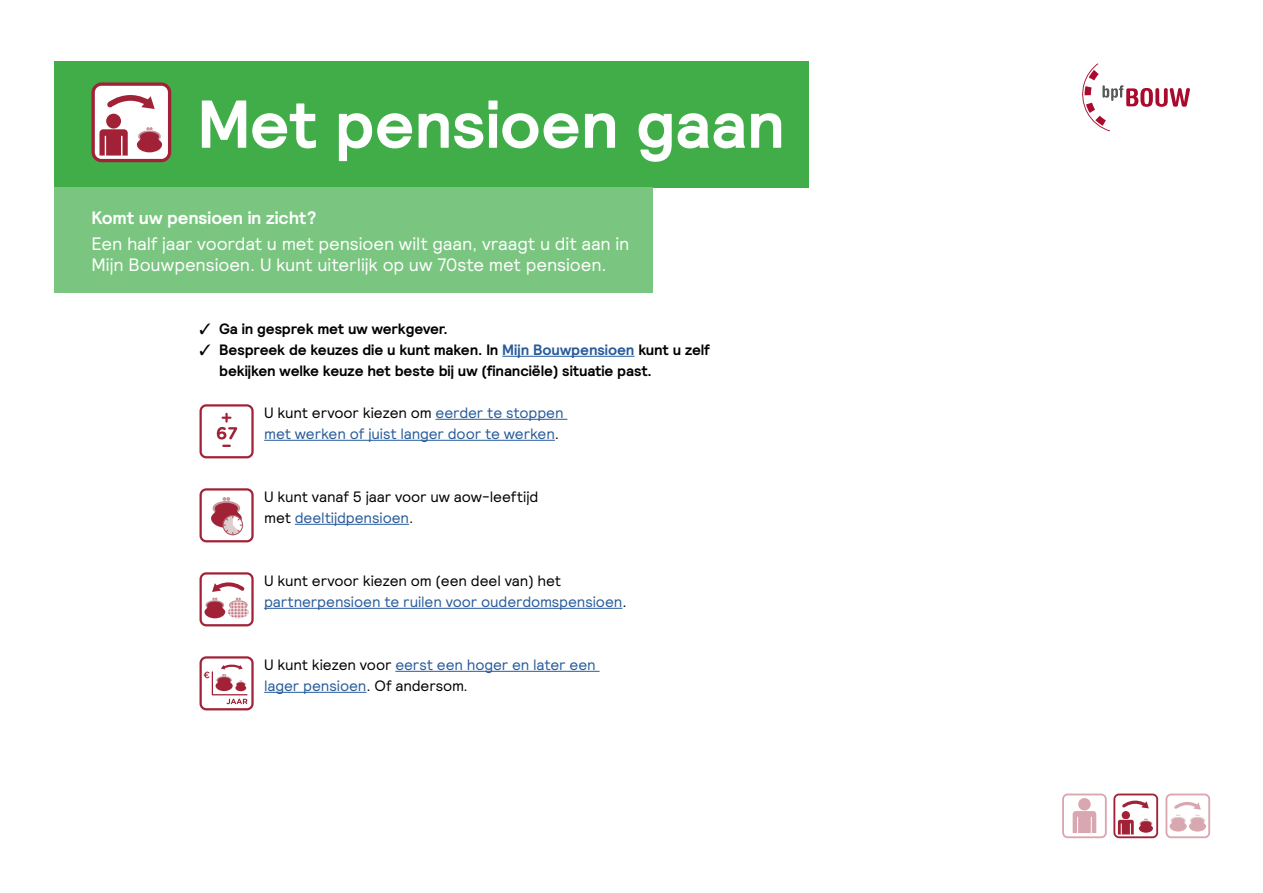
<style>
.page{position:relative;width:1263px;height:893px;background:#fff}
.page>*{position:absolute;margin:0;border:0;box-sizing:border-box;transform-origin:0 0}
.t1{font:700 67.5px "Relative";letter-spacing:-.005em;color:#fff}
.t2{font:18px/21px "Relative";letter-spacing:-.005em;color:#fff}
.t3{font:700 18px "Relative";letter-spacing:-.005em;color:#fff}
.t4{font:15px/21px "Relative";letter-spacing:-.01em;color:#275b9b}
.t5{font:700 15px/21px "Relative";letter-spacing:-.01em;color:#000}
.t6{font:15px/21px "Relative";letter-spacing:-.01em;color:#000}
.s1{color:#275b9b}
.s2{color:#000}
</style>
<div class="page">
<svg style="left:1165px;top:794px;width:45px;height:44px"></svg>
<svg style="left:1113px;top:794px;width:45px;height:44px"></svg>
<svg style="left:1062px;top:794px;width:45px;height:44px"></svg>
<div style="left:54px;top:61px;width:754px;height:127px;background:#41ad49"></div>
<div style="left:54px;top:188px;width:599px;height:104px;background:#7ac680"></div>
<hr style="left:502px;top:356px;width:132px;height:1px;background:#275b9b">
<svg style="left:200px;top:404px;width:54px;height:54px"></svg>
<hr style="left:436px;top:419px;width:131px;height:1px;background:#275b9b">
<hr style="left:264px;top:440px;width:291px;height:1px;background:#275b9b">
<svg style="left:200px;top:488px;width:54px;height:54px"></svg>
<hr style="left:295px;top:524px;width:114px;height:1px;background:#275b9b">
<svg style="left:200px;top:572px;width:54px;height:54px"></svg>
<hr style="left:264px;top:608px;width:358px;height:1px;background:#275b9b">
<svg style="left:200px;top:656px;width:54px;height:54px"></svg>
<hr style="left:395px;top:671px;width:205px;height:1px;background:#275b9b">
<hr style="left:264px;top:692px;width:102px;height:1px;background:#275b9b">
<svg style="left:1082px;top:63px;width:108px;height:68px"></svg>
<svg style="left:92px;top:82px;width:79px;height:80px;background:#d6a6ac"></svg>
<h1 class="t1" style="left:197px;top:80px;width:589px">Met pensioen gaan</h1>
<p class="t3" style="left:92px;top:206px;width:227px">Komt uw pensioen in zicht?</p>
<p class="t2" style="left:92px;top:232px;width:539px">Een half jaar voordat u met pensioen wilt gaan, vraagt u dit aan in<br>Mijn Bouwpensioen. U kunt uiterlijk op uw 70ste met pensioen.</p>
<p class="t5" style="left:200px;top:318px;width:250px">✓ Ga in gesprek met uw werkgever.</p>
<p class="t5" style="left:219px;top:339px;width:492px;text-indent:-20px">✓ Bespreek de keuzes die u kunt maken. In <span class="s1">Mijn Bouwpensioen</span> kunt u zelf bekijken welke keuze het beste bij uw (financiële) situatie past.</p>
<p class="t4" style="left:264px;top:401px;width:301px"><span class="s2">U kunt ervoor kiezen om</span> eerder te stoppen met werken of juist langer door te werken<span class="s2">.</span></p>
<p class="t6" style="left:264px;top:485px;width:276px">U kunt vanaf 5 jaar voor uw aow-leeftijd met <span class="s1">deeltijdpensioen</span>.</p>
<p class="t4" style="left:264px;top:569px;width:364px"><span class="s2">U kunt ervoor kiezen om (een deel van) het </span>partnerpensioen te ruilen voor ouderdomspensioen<span class="s2">.</span></p>
<p class="t4" style="left:264px;top:653px;width:333px"><span class="s2">U kunt kiezen voor</span> eerst een hoger en later een lager pensioen<span class="s2">. Of andersom.</span></p>
</div>
